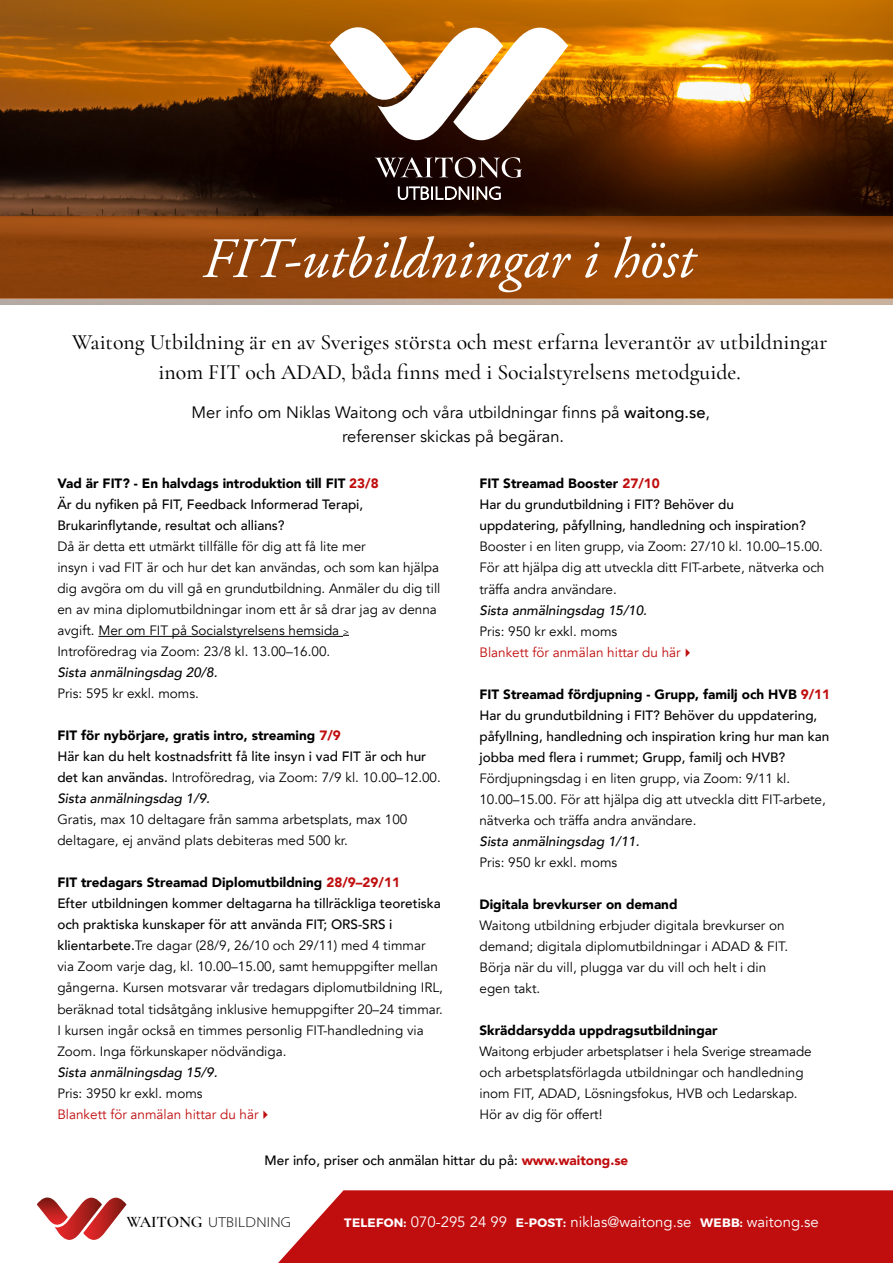
<style>
.page{position:relative;width:893px;height:1263px;background:#fff}
.page>*{position:absolute;margin:0;border:0;box-sizing:border-box;transform-origin:0 0}
.t1{font:italic 57px "Adobe Garamond Pro";color:#fff}
.t2{font:500 21.9px/29.1px "Cormorant Garamond";color:#000;text-align:center}
.t3{font:16.5px/24px "Avenir";color:#000;text-align:center}
.t4{font:600 16.2px "Cormorant Garamond";letter-spacing:-.005em;color:#000}
.t5{font:14.85px "Avenir";color:#fff}
.t6{font:13.5px/21px "Avenir";color:#000}
.t7{font:500 13.5px/21px "Avenir";color:#000}
.t8{font:13.5px/21px "Avenir";color:#c00d0e}
.t9{font:italic 500 13.5px "Avenir";color:#000}
.t10{font:900 13.5px "Avenir";color:#000}
.s1{font-weight:500}
.s2{font-weight:900}
.s3{font-weight:900;color:#c00d0e}
.s4{font-size:9px}
.s5{font-weight:400}
.s6{font-style:italic}
.s7{color:#000}
.s8{font-family:"Montserrat";font-weight:700;font-size:12.15px}
</style>
<div class="page">
<img style="left:0;top:0;width:893px;height:216px">
<div style="left:0;top:298px;width:893px;height:7px;background:#c1afa1"></div>
<svg style="left:330px;top:27px;width:238px;height:151px"></svg>
<svg style="left:398px;top:187px;width:103px;height:13px"></svg>
<hr style="left:98px;top:636px;width:245px;height:1px;background:#000">
<svg style="left:37px;top:1197px;width:90px;height:43px"></svg>
<svg style="left:0;top:216px;width:893px;height:83px;background:#954609"></svg>
<div style="left:278px;top:1190px;width:615px;height:73px;background:#c00d0e"></div>
<h1 class="t1" style="left:202px;top:225px;width:493px">FIT-utbildningar i höst</h1>
<h2 class="t2" style="left:72px;top:328px;width:757px">Waitong Utbildning är en av Sveriges största och mest erfarna leverantör av utbildningar inom FIT och ADAD, båda finns med i Socialstyrelsens metodguide.</h2>
<p class="t3" style="left:192px;top:401px;width:520px">Mer info om Niklas Waitong och våra utbildningar finns på <span class="s1">waitong.se</span>, referenser skickas på begäran.</p>
<p class="t7" style="left:57px;top:472px;width:323px"><span class="s2">Vad är FIT? - En halvdags introduktion till FIT</span> <span class="s3">23/8<br></span>Är du nyfiken på FIT, Feedback Informerad Terapi,<br>Brukarinflytande, resultat och allians?</p>
<p class="t6" style="left:57px;top:536px;width:385px">Då är detta ett utmärkt tillfälle för dig att få lite mer<br>insyn i vad FIT är och hur det kan användas, och som kan hjälpa dig avgöra om du vill gå en grundutbildning. Anmäler du dig till en av mina diplomutbildningar inom ett år så drar jag av denna avgift. Mer om FIT på Socialstyrelsens hemsida <span class="s4">&gt;<br></span>Introföredrag via Zoom: 23/8 kl. 13.00–16.00.</p>
<p class="t9" style="left:57px;top:665px;width:162px">Sista anmälningsdag 20/8.</p>
<p class="t6" style="left:57px;top:683px;width:143px">Pris: 595 kr exkl. moms.</p>
<p class="t7" style="left:57px;top:724px;width:385px"><span class="s2">FIT för nybörjare, gratis intro, streaming</span> <span class="s3">7/9<br></span>Här kan du helt kostnadsfritt få lite insyn i vad FIT är och hur det kan användas. <span class="s5">Introföredrag, via Zoom: 7/9 kl. 10.00–12.00.<br></span><span class="s6">Sista anmälningsdag 1/9.</span></p>
<p class="t6" style="left:57px;top:809px;width:351px">Gratis, max 10 deltagare från samma arbetsplats, max 100 deltagare, ej använd plats debiteras med 500 kr.</p>
<p class="t6" style="left:57px;top:872px;width:387px"><span class="s2">FIT tredagars Streamad Diplomutbildning</span> <span class="s3">28/9–29/11<br></span><span class="s1">Efter utbildningen kommer deltagarna ha tillräckliga teoretiska och praktiska kunskaper för att använda FIT; ORS-SRS i klientarbete.</span>Tre dagar (28/9, 26/10 och 29/11) med 4 timmar via Zoom varje dag, kl. 10.00–15.00, samt hemuppgifter mellan gångerna. Kursen motsvarar vår tredagars diplomutbildning IRL, beräknad total tidsåtgång inklusive hemuppgifter 20–24 timmar.<br>I kursen ingår också en timmes personlig FIT-handledning via Zoom. Inga förkunskaper nödvändiga.</p>
<p class="t9" style="left:57px;top:1064px;width:162px">Sista anmälningsdag 15/9.</p>
<p class="t8" style="left:57px;top:1082px;width:216px"><span class="s7">Pris: 3950 kr exkl. moms<br></span>Blankett för anmälan hittar du här✔</p>
<p class="t7" style="left:479px;top:472px;width:328px"><span class="s2">FIT Streamad Booster</span> <span class="s3">27/10<br></span>Har du grundutbildning i FIT? Behöver du uppdatering, påfyllning, handledning och inspiration?</p>
<p class="t6" style="left:479px;top:537px;width:346px;text-align:justify">Booster i en liten grupp, via Zoom: 27/10 kl. 10.00–15.00.<br>För att hjälpa dig att utveckla ditt FIT-arbete, nätverka och träffa andra användare.</p>
<p class="t9" style="left:479px;top:602px;width:169px">Sista anmälningsdag 15/10.</p>
<p class="t8" style="left:479px;top:621px;width:216px"><span class="s7">Pris: 950 kr exkl. moms<br></span>Blankett för anmälan hittar du här✔</p>
<p class="t7" style="left:479px;top:683px;width:352px"><span class="s2">FIT Streamad fördjupning - Grupp, familj och HVB</span> <span class="s3">9/11<br></span>Har du grundutbildning i FIT? Behöver du uppdatering, påfyllning, handledning och inspiration kring hur man kan jobba med flera i rummet; Grupp, familj och HVB?</p>
<p class="t6" style="left:479px;top:768px;width:348px">Fördjupningsdag i en liten grupp, via Zoom: 9/11 kl.<br>10.00–15.00. För att hjälpa dig att utveckla ditt FIT-arbete, nätverka och träffa andra användare.</p>
<p class="t9" style="left:479px;top:833px;width:162px">Sista anmälningsdag 1/11.</p>
<p class="t6" style="left:479px;top:852px;width:139px">Pris: 950 kr exkl. moms</p>
<p class="t10" style="left:479px;top:892px;width:200px">Digitala brevkurser on demand</p>
<p class="t6" style="left:479px;top:915px;width:310px">Waitong utbildning erbjuder digitala brevkurser on demand; digitala diplomutbildningar i ADAD &amp; FIT.<br>Börja när du vill, plugga var du vill och helt i din egen takt.</p>
<p class="t10" style="left:479px;top:1018px;width:240px">Skräddarsydda uppdragsutbildningar</p>
<p class="t6" style="left:479px;top:1041px;width:334px">Waitong erbjuder arbetsplatser i hela Sverige streamade och arbetsplatsförlagda utbildningar och handledning inom FIT, ADAD, Lösningsfokus, HVB och Ledarskap.<br>Hör av dig för offert!</p>
<p class="t7" style="left:265px;top:1149px;width:365px">Mer info, priser och anmälan hittar du på: <span class="s3">www.waitong.se</span></p>
<p class="t4" style="left:127px;top:1212px;width:77px">WAITONG</p>
<p class="t5" style="left:344px;top:1213px;width:476px"><span class="s8">TELEFON:</span> 070-295 24 99 <span class="s8">E-POST:</span> niklas@waitong.se <span class="s8">WEBB:</span> waitong.se</p>
</div>
